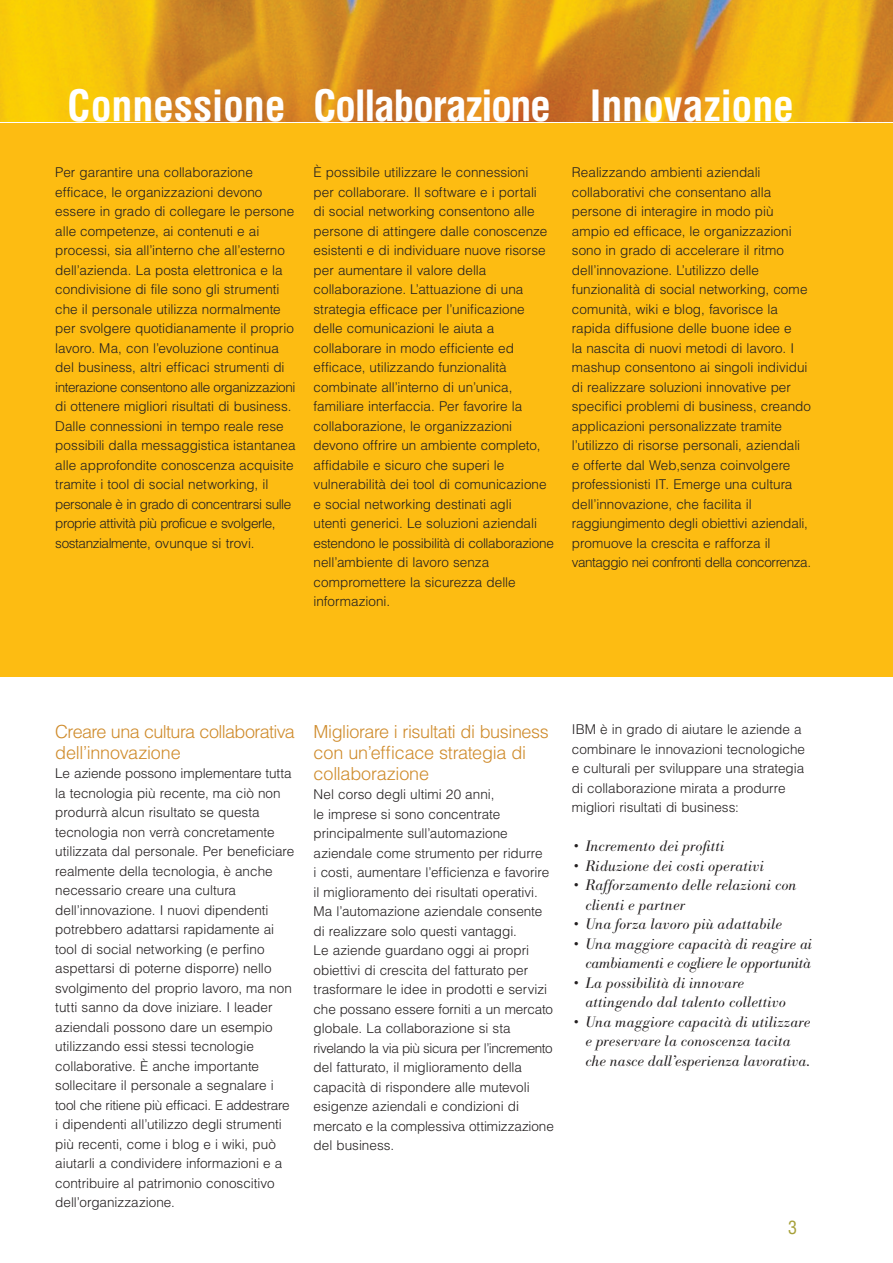
<style>
.page{position:relative;width:893px;height:1263px;background:#fff}
.page>*{position:absolute;margin:0;border:0;box-sizing:border-box;transform-origin:0 0}
.BRHeadersPG3{font:700 condensed 42px "Helvetica";letter-spacing:-.005em;color:#fff}
.BRHeadersPG3-2{font:700 condensed 42px "Helvetica";letter-spacing:-.035em;color:#fff}
.BRSubhead{font:300 18px/21px "Helvetica";letter-spacing:-.02em;color:#cf8b2b}
.t1{font:condensed 18px "Helvetica";color:#a6a038}
.BRBulletBodoni{font:italic 300 15px/19.5px "Bodoni BE";letter-spacing:.015em;color:#231f20}
.BRBulletLastLine{font:italic 300 15px/19.5px "Bodoni BE";letter-spacing:.015em;color:#231f20}
.BRBody{font:300 13.5px/19.5px "Helvetica";color:#231f20}
</style>
<div class="page">
<img style="left:0;top:0;width:893px;height:121px">
<div style="left:1px;top:123px;width:892px;height:553px;background:#fdbc12"></div>
<p class="BRHeadersPG3" style="left:67px;top:79px;width:220px">Connessione</p>
<p class="BRHeadersPG3-2" style="left:313px;top:79px;width:240px">Collaborazione</p>
<p class="BRHeadersPG3" style="left:590px;top:79px;width:206px">Innovazione</p>
<p class="BRBody" style="left:55px;top:162px;width:242px">Per garantire una collaborazione efficace, le organizzazioni devono essere in grado di collegare le persone alle competenze, ai contenuti e ai processi, sia all’interno che all’esterno dell’azienda. La posta elettronica e la condivisione di file sono gli strumenti che il personale utilizza normalmente per svolgere quotidianamente il proprio lavoro. Ma, con l’evoluzione continua del business, altri efficaci strumenti di interazione consentono alle organizzazioni di ottenere migliori risultati di business.<br>Dalle connessioni in tempo reale rese possibili dalla messaggistica istantanea alle approfondite conoscenza acquisite tramite i tool di social networking, il personale è in grado di concentrarsi sulle proprie attività più proficue e svolgerle, sostanzialmente, ovunque si trovi.</p>
<p class="BRBody" style="left:314px;top:162px;width:242px">È possibile utilizzare le connessioni<br>per collaborare. Il software e i portali<br>di social networking consentono alle persone di attingere dalle conoscenze esistenti e di individuare nuove risorse per aumentare il valore della collaborazione. L’attuazione di una strategia efficace per l’unificazione delle comunicazioni le aiuta a collaborare in modo efficiente ed efficace, utilizzando funzionalità combinate all’interno di un’unica, familiare interfaccia. Per favorire la collaborazione, le organizzazioni devono offrire un ambiente completo, affidabile e sicuro che superi le vulnerabilità dei tool di comunicazione e social networking destinati agli<br>utenti generici. Le soluzioni aziendali estendono le possibilità di collaborazione nell’ambiente di lavoro senza compromettere la sicurezza delle informazioni.</p>
<p class="BRBody" style="left:572px;top:162px;width:241px">Realizzando ambienti aziendali collaborativi che consentano alla persone di interagire in modo più ampio ed efficace, le organizzazioni sono in grado di accelerare il ritmo dell’innovazione. L’utilizzo delle funzionalità di social networking, come comunità, wiki e blog, favorisce la rapida diffusione delle buone idee e<br>la nascita di nuovi metodi di lavoro. I mashup consentono ai singoli individui di realizzare soluzioni innovative per specifici problemi di business, creando applicazioni personalizzate tramite l’utilizzo di risorse personali, aziendali e offerte dal Web,senza coinvolgere professionisti IT. Emerge una cultura dell’innovazione, che facilita il raggiungimento degli obiettivi aziendali, promuove la crescita e rafforza il vantaggio nei confronti della concorrenza.</p>
<p class="BRSubhead" style="left:55px;top:720px;width:241px">Creare una cultura collaborativa dell’innovazione</p>
<p class="BRBody" style="left:55px;top:763px;width:241px">Le aziende possono implementare tutta la tecnologia più recente, ma ciò non produrrà alcun risultato se questa tecnologia non verrà concretamente utilizzata dal personale. Per beneficiare realmente della tecnologia, è anche necessario creare una cultura dell’innovazione. I nuovi dipendenti potrebbero adattarsi rapidamente ai tool di social networking (e perfino aspettarsi di poterne disporre) nello svolgimento del proprio lavoro, ma non tutti sanno da dove iniziare. I leader aziendali possono dare un esempio utilizzando essi stessi tecnologie collaborative. È anche importante sollecitare il personale a segnalare i tool che ritiene più efficaci. E addestrare i dipendenti all’utilizzo degli strumenti più recenti, come i blog e i wiki, può aiutarli a condividere informazioni e a contribuire al patrimonio conoscitivo dell’organizzazione.</p>
<p class="BRSubhead" style="left:314px;top:720px;width:237px">Migliorare i risultati di business con un’efficace strategia di collaborazione</p>
<p class="BRBody" style="left:314px;top:784px;width:242px">Nel corso degli ultimi 20 anni,<br>le imprese si sono concentrate principalmente sull’automazione aziendale come strumento per ridurre<br>i costi, aumentare l’efficienza e favorire il miglioramento dei risultati operativi.<br>Ma l’automazione aziendale consente di realizzare solo questi vantaggi.<br>Le aziende guardano oggi ai propri obiettivi di crescita del fatturato per trasformare le idee in prodotti e servizi che possano essere forniti a un mercato globale. La collaborazione si sta rivelando la via più sicura per l’incremento del fatturato, il miglioramento della capacità di rispondere alle mutevoli esigenze aziendali e condizioni di mercato e la complessiva ottimizzazione del business.</p>
<p class="BRBody" style="left:572px;top:719px;width:235px">IBM è in grado di aiutare le aziende a combinare le innovazioni tecnologiche e culturali per sviluppare una strategia di collaborazione mirata a produrre migliori risultati di business:</p>
<p class="BRBulletBodoni" style="left:573px;top:836px;width:152px">• Incremento dei profitti</p>
<p class="BRBulletBodoni" style="left:573px;top:856px;width:192px">• Riduzione dei costi operativi</p>
<p class="BRBulletBodoni" style="left:585px;top:875px;width:213px;text-indent:-12px">• Rafforzamento delle relazioni con clienti e partner</p>
<p class="BRBulletBodoni" style="left:573px;top:914px;width:210px">• Una forza lavoro più adattabile</p>
<p class="BRBulletBodoni" style="left:573px;top:934px;width:240px;text-align:right">• Una maggiore capacità di reagire ai cambiamenti e cogliere le opportunità</p>
<p class="BRBulletBodoni" style="left:585px;top:973px;width:202px;text-indent:-12px">• La possibilità di innovare attingendo dal talento collettivo</p>
<p class="BRBulletLastLine" style="left:585px;top:1012px;width:226px;text-indent:-12px">• Una maggiore capacità di utilizzare e preservare la conoscenza tacita che nasce dall’esperienza lavorativa.</p>
<p class="t1" style="left:788px;top:1216px;width:10px">3</p>
</div>
